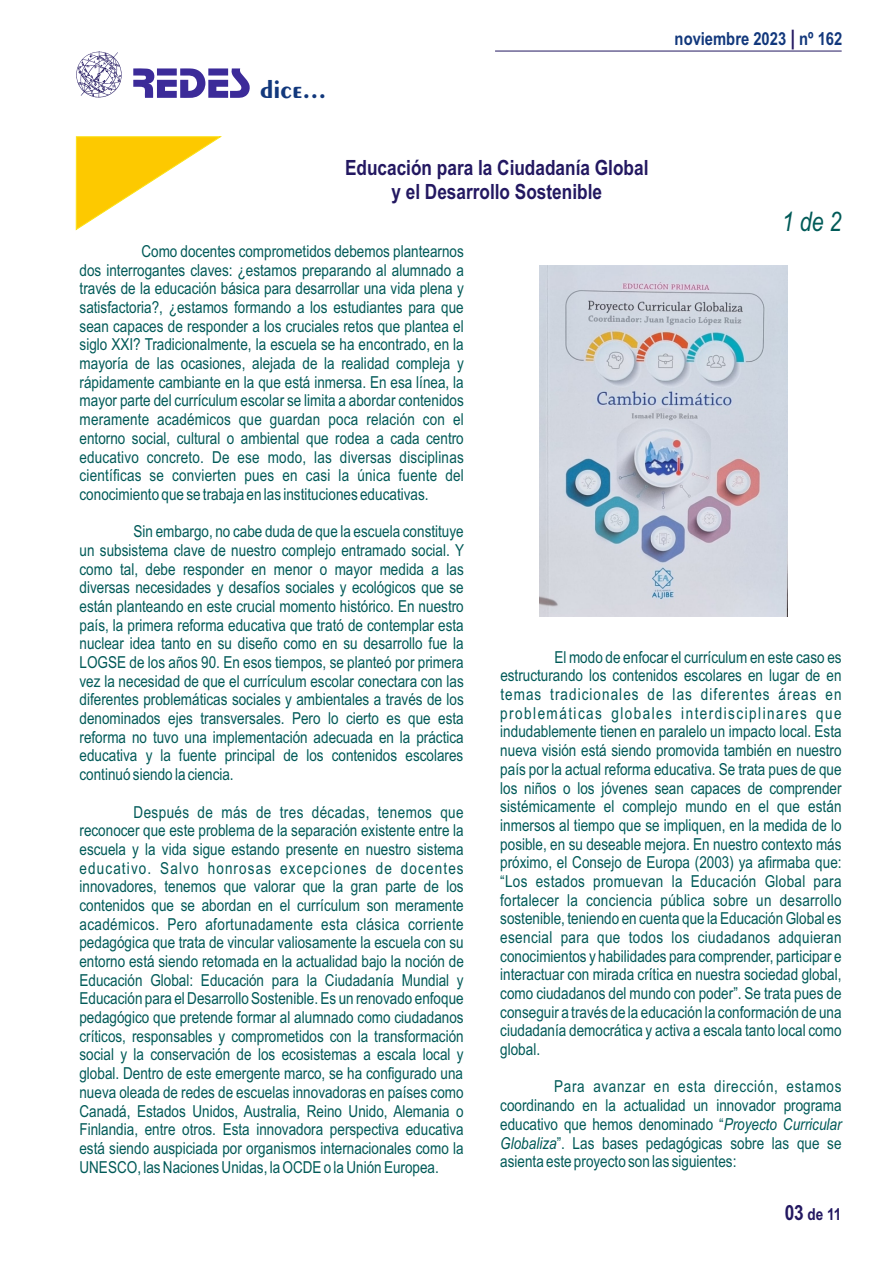
<style>
.page{position:relative;width:893px;height:1263px;background:#fff}
.page>*{position:absolute;margin:0;border:0;box-sizing:border-box;transform-origin:0 0}
.t1{font:italic 27px "Arial Narrow";color:#005a58}
.t2{font:700 25.8px "Exotic 350 BT";color:#12387c}
.t3{font:700 21px/24px "Arial Narrow";color:#231861;text-align:center}
.t4{font:700 18px "Arial Narrow";color:#12387c}
.t5{font:16.5px/18.8px "Arial Narrow";color:#005a58;text-align:justify}
.t6{font:700 16.5px "Arial Narrow";color:#231861}
.s1{font-size:21px;color:#231861}
.s2{font-style:italic}
.s3{font-size:21px}
</style>
<div class="page">
<hr style="left:495px;top:51px;width:347px;height:1px;background:#231861">
<svg style="left:75px;top:51px;width:175px;height:180px"></svg>
<img style="left:540px;top:266px;width:247px;height:350px">
<h2 class="t2" style="left:260px;top:78px;width:68px">dice...</h2>
<p class="t3" style="left:345px;top:157px;width:305px">Educación para la Ciudadanía Global y el Desarrollo Sostenible</p>
<p class="t4" style="left:675px;top:32px;width:169px">noviembre 2023 <span class="s1">|</span> nº 162</p>
<h1 class="t1" style="left:782px;top:211px;width:61px">1 de 2</h1>
<p class="t5" style="left:80px;top:243px;width:386px;text-indent:62px">Como docentes comprometidos debemos plantearnos dos interrogantes claves: ¿estamos preparando al alumnado a través de la educación básica para desarrollar una vida plena y satisfactoria?, ¿estamos formando a los estudiantes para que sean capaces de responder a los cruciales retos que plantea el siglo XXI? Tradicionalmente, la escuela se ha encontrado, en la mayoría de las ocasiones, alejada de la realidad compleja y rápidamente cambiante en la que está inmersa. En esa línea, la mayor parte del currículum escolar se limita a abordar contenidos meramente académicos que guardan poca relación con el entorno social, cultural o ambiental que rodea a cada centro educativo concreto. De ese modo, las diversas disciplinas científicas se convierten pues en casi la única fuente del conocimiento que se trabaja en las instituciones educativas.</p>
<p class="t5" style="left:80px;top:524px;width:386px;text-indent:54px">Sin embargo, no cabe duda de que la escuela constituye un subsistema clave de nuestro complejo entramado social. Y como tal, debe responder en menor o mayor medida a las diversas necesidades y desafíos sociales y ecológicos que se están planteando en este crucial momento histórico. En nuestro país, la primera reforma educativa que trató de contemplar esta nuclear idea tanto en su diseño como en su desarrollo fue la LOGSE de los años 90. En esos tiempos, se planteó por primera vez la necesidad de que el currículum escolar conectara con las diferentes problemáticas sociales y ambientales a través de los denominados ejes transversales. Pero lo cierto es que esta reforma no tuvo una implementación adecuada en la práctica educativa y la fuente principal de los contenidos escolares continuó siendo la ciencia.</p>
<p class="t5" style="left:79px;top:804px;width:386px;text-indent:54px">Después de más de tres décadas, tenemos que reconocer que este problema de la separación existente entre la escuela y la vida sigue estando presente en nuestro sistema educativo. Salvo honrosas excepciones de docentes innovadores, tenemos que valorar que la gran parte de los contenidos que se abordan en el currículum son meramente académicos. Pero afortunadamente esta clásica corriente pedagógica que trata de vincular valiosamente la escuela con su entorno está siendo retomada en la actualidad bajo la noción de Educación Global: Educación para la Ciudadanía Mundial y Educación para el Desarrollo Sostenible. Es un renovado enfoque pedagógico que pretende formar al alumnado como ciudadanos críticos, responsables y comprometidos con la transformación social y la conservación de los ecosistemas a escala local y global. Dentro de este emergente marco, se ha configurado una nueva oleada de redes de escuelas innovadoras en países como Canadá, Estados Unidos, Australia, Reino Unido, Alemania o Finlandia, entre otros. Esta innovadora perspectiva educativa está siendo auspiciada por organismos internacionales como la UNESCO, las Naciones Unidas, la OCDE o la Unión Europea.</p>
<p class="t5" style="left:500px;top:649px;width:343px;text-indent:54px">El modo de enfocar el currículum en este caso es estructurando los contenidos escolares en lugar de en temas tradicionales de las diferentes áreas en problemáticas globales interdisciplinares que indudablemente tienen en paralelo un impacto local. Esta nueva visión está siendo promovida también en nuestro país por la actual reforma educativa. Se trata pues de que los niños o los jóvenes sean capaces de comprender sistémicamente el complejo mundo en el que están inmersos al tiempo que se impliquen, en la medida de lo posible, en su deseable mejora. En nuestro contexto más próximo, el Consejo de Europa (2003) ya afirmaba que: “Los estados promuevan la Educación Global para fortalecer la conciencia pública sobre un desarrollo sostenible, teniendo en cuenta que la Educación Global es esencial para que todos los ciudadanos adquieran conocimientos y habilidades para comprender, participar e interactuar con mirada crítica en nuestra sociedad global, como ciudadanos del mundo con poder”. Se trata pues de conseguir a través de la educación la conformación de una ciudadanía democrática y activa a escala tanto local como global.</p>
<p class="t5" style="left:500px;top:1079px;width:343px;text-indent:54px">Para avanzar en esta dirección, estamos coordinando en la actualidad un innovador programa educativo que hemos denominado “<span class="s2">Proyecto Curricular Globaliza</span>”. Las bases pedagógicas sobre las que se asienta este proyecto son las siguientes:</p>
<p class="t6" style="left:785px;top:1208px;width:58px"><span class="s3">03</span> de 11</p>
</div>
